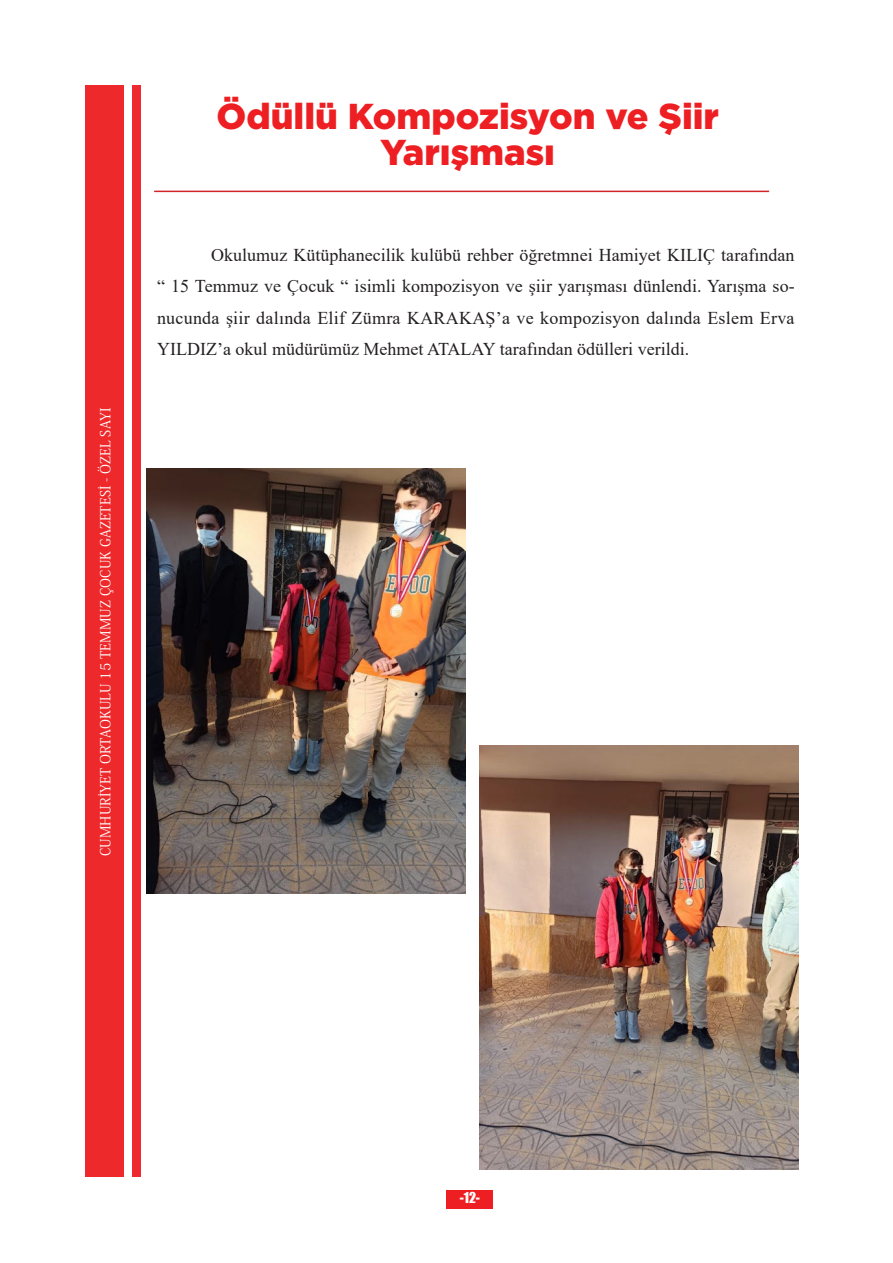
<style>
.page{position:relative;width:893px;height:1263px;background:#fff}
.page>*{position:absolute;margin:0;border:0;box-sizing:border-box;transform-origin:0 0}
.t1{font:900 36px/36px "Gotham";color:#ee1f23;text-align:center}
.t2{font:18px/31.5px "Times New Roman";color:#231f20;text-align:justify}
.t3{font:13.8px "Koz Min Pr 6 N";color:#fff}
.t4{font:13.8px "Impact";color:#fff}
</style>
<div class="page">
<div style="left:85px;top:85px;width:38px;height:1092px;background:#ee292c"></div>
<div style="left:132px;top:85px;width:8px;height:1092px;background:#ee292f"></div>
<div style="left:446px;top:1191px;width:47px;height:18px;background:#ee1f23"></div>
<hr style="left:154px;top:191px;width:615px;height:1px;background:#d1232a">
<img style="left:147px;top:469px;width:319px;height:425px">
<img style="left:479px;top:746px;width:319px;height:424px">
<p class="t3" style="left:98px;top:856px;width:450px;rotate:-90deg">CUMHURİYET ORTAOKULU 15 TEMMUZ ÇOCUK GAZETESİ - ÖZEL SAYI</p>
<h1 class="t1" style="left:216px;top:99px;width:504px">Ödüllü Kompozisyon ve Şiir<br>Yarışması</h1>
<p class="t2" style="left:157px;top:238px;width:639px;text-indent:54px">Okulumuz Kütüphanecilik kulübü rehber öğretmnei Hamiyet KILIÇ tarafından “ 15 Temmuz ve Çocuk “ isimli kompozisyon ve şiir yarışması dünlendi. Yarışma so&shy;nucunda şiir dalında Elif Zümra KARAKAŞ’a ve kompozisyon dalında Eslem Erva YILDIZ’a okul müdürümüz Mehmet ATALAY tarafından ödülleri verildi.</p>
<p class="t4" style="left:460px;top:1187px;width:22px">-12-</p>
</div>
